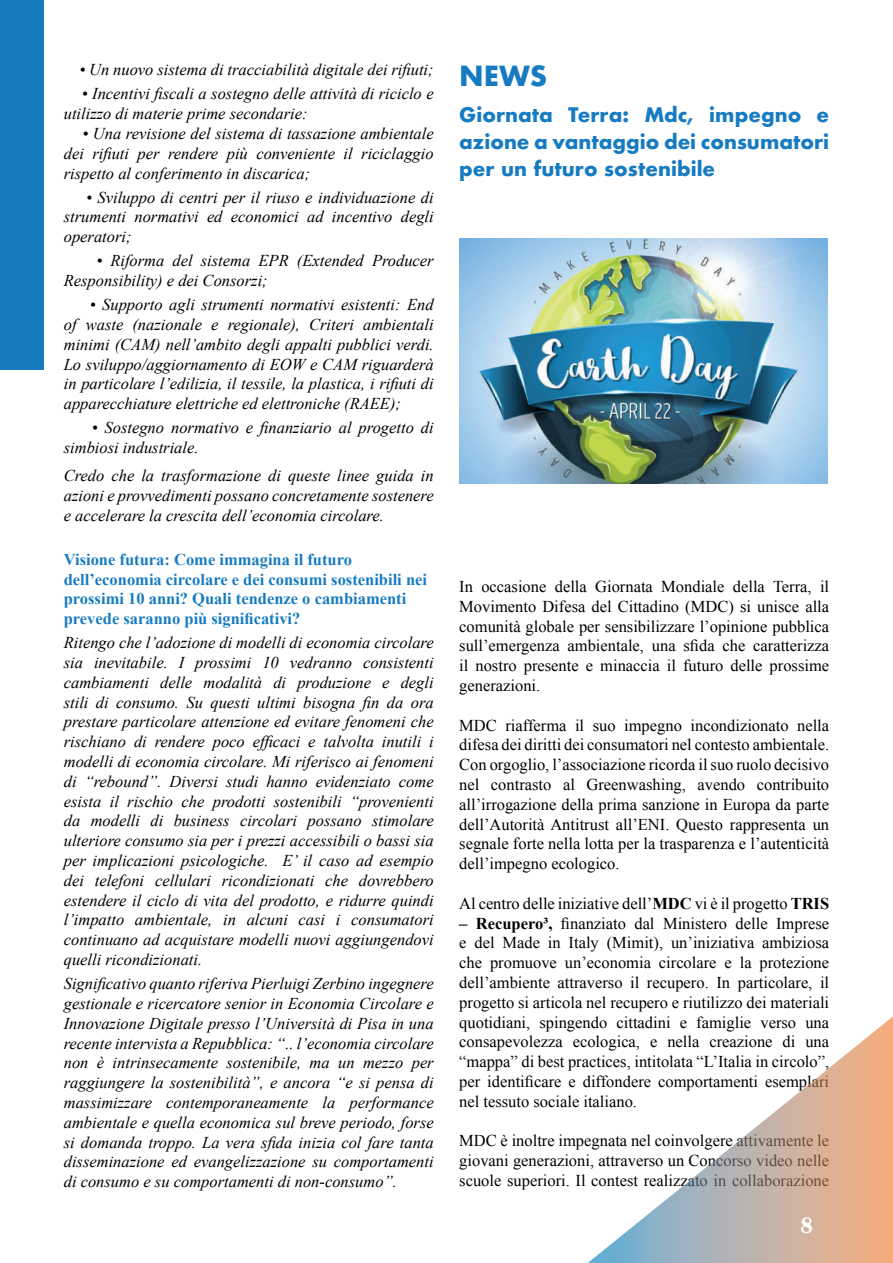
<style>
.page{position:relative;width:893px;height:1263px;background:#fff}
.page>*{position:absolute;margin:0;border:0;box-sizing:border-box;transform-origin:0 0}
.t1{font:700 27px "Futura";color:#177bc1}
.t2{font:800 22.5px "Valencia";color:#fff}
.t3{font:700 19.5px/27px "Futura";color:#177bc1;text-align:justify}
.t4{font:italic 16.5px/19.8px "Times New Roman";color:#000;text-align:justify}
.t5{font:16.5px/19.8px "Times New Roman";color:#000;text-align:justify}
.t6{font:700 16.5px/19.8px "Times New Roman";color:#177bc1}
.s1{font-weight:700}
</style>
<div class="page">
<img style="left:459px;top:238px;width:369px;height:246px">
<hr style="left:892px;top:894px;width:1px;height:369px;background:#f37932">
<div style="left:0;top:0;width:44px;height:370px;background:#177bc1"></div>
<svg style="left:588px;top:1016px;width:305px;height:247px"></svg>
<p class="t4" style="left:79px;top:59px;width:356px">• Un nuovo sistema di tracciabilità digitale dei rifiuti;</p>
<p class="t4" style="left:64px;top:83px;width:371px;text-indent:18px">• Incentivi fiscali a sostegno delle attività di riciclo e utilizzo di materie prime secondarie:</p>
<p class="t4" style="left:64px;top:123px;width:371px;text-indent:19px">• Una revisione del sistema di tassazione ambientale dei rifiuti per rendere più conveniente il riciclaggio rispetto al conferimento in discarica;</p>
<p class="t4" style="left:64px;top:187px;width:371px;text-indent:22px">• Sviluppo di centri per il riuso e individuazione di strumenti normativi ed economici ad incentivo degli operatori;</p>
<p class="t4" style="left:64px;top:250px;width:371px;text-indent:33px">• Riforma del sistema EPR (Extended Producer<br>Responsibility) e dei Consorzi;</p>
<p class="t4" style="left:64px;top:294px;width:371px;text-indent:26px">• Supporto agli strumenti normativi esistenti: End of waste (nazionale e regionale), Criteri ambientali minimi (CAM) nell’ambito degli appalti pubblici verdi.<br>Lo sviluppo/aggiornamento di EOW e CAM riguarderà in particolare l’edilizia, il tessile, la plastica, i rifiuti di apparecchiature elettriche ed elettroniche (RAEE);</p>
<p class="t4" style="left:64px;top:417px;width:371px;text-indent:28px">• Sostegno normativo e finanziario al progetto di simbiosi industriale.</p>
<p class="t4" style="left:64px;top:465px;width:371px">Credo che la trasformazione di queste linee guida in azioni e provvedimenti possano concretamente sostenere e accelerare la crescita dell’economia circolare.</p>
<p class="t6" style="left:64px;top:549px;width:365px">Visione futura: Come immagina il futuro dell’economia circolare e dei consumi sostenibili nei prossimi 10 anni? Quali tendenze o cambiamenti prevede saranno più significativi?</p>
<p class="t4" style="left:64px;top:632px;width:371px">Ritengo che l’adozione di modelli di economia circolare sia inevitabile. I prossimi 10 vedranno consistenti cambiamenti delle modalità di produzione e degli stili di consumo. Su questi ultimi bisogna fin da ora prestare particolare attenzione ed evitare fenomeni che rischiano di rendere poco efficaci e talvolta inutili i modelli di economia circolare. Mi riferisco ai fenomeni di “rebound”. Diversi studi hanno evidenziato come esista il rischio che prodotti sostenibili “provenienti da modelli di business circolari possano stimolare ulteriore consumo sia per i prezzi accessibili o bassi sia per implicazioni psicologiche. E’ il caso ad esempio dei telefoni cellulari ricondizionati che dovrebbero estendere il ciclo di vita del prodotto, e ridurre quindi l’impatto ambientale, in alcuni casi i consumatori continuano ad acquistare modelli nuovi aggiungendovi quelli ricondizionati.</p>
<p class="t4" style="left:64px;top:973px;width:371px">Significativo quanto riferiva Pierluigi Zerbino ingegnere gestionale e ricercatore senior in Economia Circolare e Innovazione Digitale presso l’Università di Pisa in una recente intervista a Repubblica: “.. l’economia circolare non è intrinsecamente sostenibile, ma un mezzo per raggiungere la sostenibilità”, e ancora “e si pensa di massimizzare contemporaneamente la performance ambientale e quella economica sul breve periodo, forse si domanda troppo. La vera sfida inizia col fare tanta disseminazione ed evangelizzazione su comportamenti di consumo e su comportamenti di non-consumo”.</p>
<h1 class="t1" style="left:459px;top:57px;width:89px">NEWS</h1>
<p class="t3" style="left:459px;top:101px;width:371px">Giornata Terra: Mdc, impegno e azione a vantaggio dei consumatori per un futuro sostenibile</p>
<p class="t5" style="left:459px;top:576px;width:371px">In occasione della Giornata Mondiale della Terra, il Movimento Difesa del Cittadino (MDC) si unisce alla comunità globale per sensibilizzare l’opinione pubblica sull’emergenza ambientale, una sfida che caratterizza il nostro presente e minaccia il futuro delle prossime generazioni.</p>
<p class="t5" style="left:459px;top:715px;width:371px">MDC riafferma il suo impegno incondizionato nella difesa dei diritti dei consumatori nel contesto ambientale.<br>Con orgoglio, l’associazione ricorda il suo ruolo decisivo nel contrasto al Greenwashing, avendo contribuito all’irrogazione della prima sanzione in Europa da parte dell’Autorità Antitrust all’ENI. Questo rappresenta un segnale forte nella lotta per la trasparenza e l’autenticità dell’impegno ecologico.</p>
<p class="t5" style="left:459px;top:893px;width:371px">Al centro delle iniziative dell’<span class="s1">MDC</span> vi è il progetto <span class="s1">TRIS</span></p>
<p class="t5" style="left:459px;top:913px;width:371px"><span class="s1">– Recupero³,</span> finanziato dal Ministero delle Imprese e del Made in Italy (Mimit), un’iniziativa ambiziosa che promuove un’economia circolare e la protezione dell’ambiente attraverso il recupero. In particolare, il progetto si articola nel recupero e riutilizzo dei materiali quotidiani, spingendo cittadini e famiglie verso una consapevolezza ecologica, e nella creazione di una “mappa” di best practices, intitolata “L’Italia in circolo”, per identificare e diffondere comportamenti esemplari nel tessuto sociale italiano.</p>
<p class="t5" style="left:459px;top:1131px;width:371px">MDC è inoltre impegnata nel coinvolgere attivamente le giovani generazioni, attraverso un Concorso video nelle scuole superiori. Il contest realizzato in collaborazione</p>
<h2 class="t2" style="left:801px;top:1211px;width:13px">8</h2>
</div>
